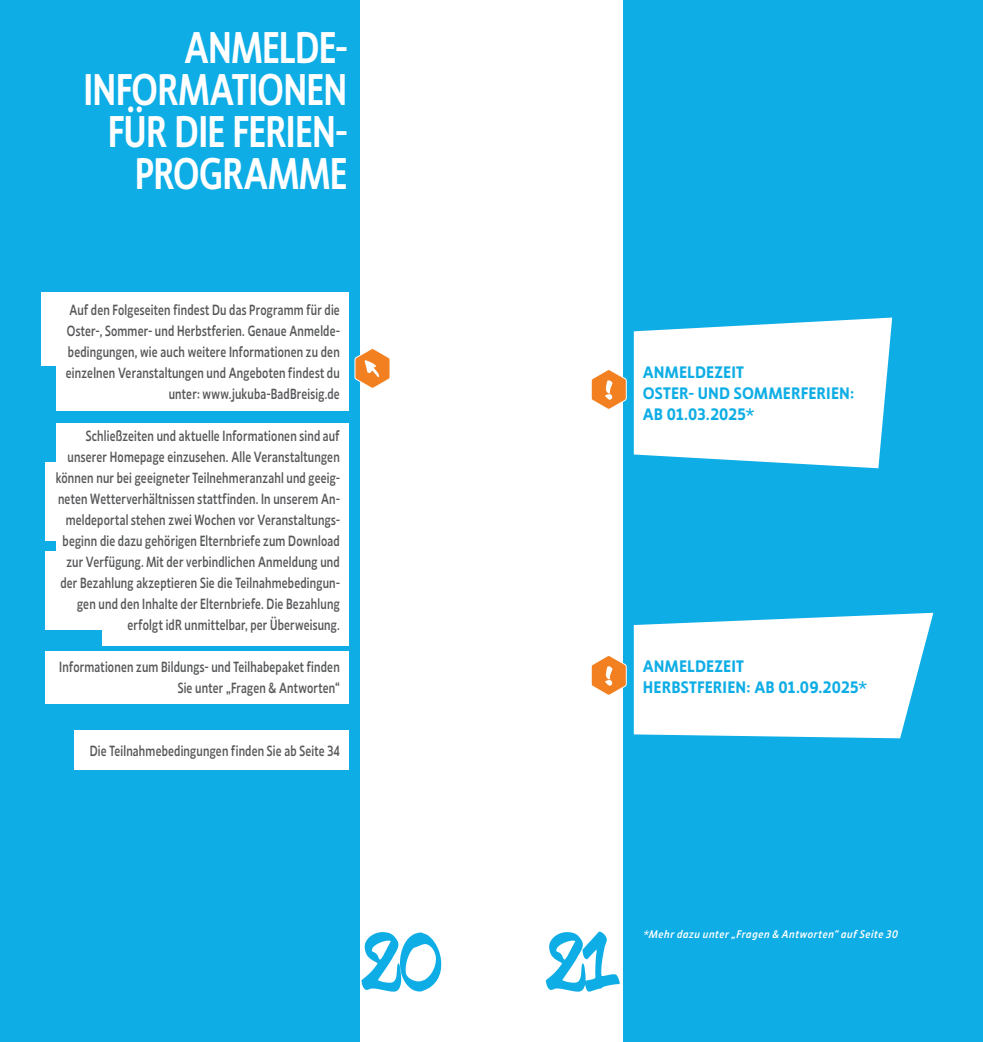
<style>
.page{position:relative;width:983px;height:1042px;background:#fff}
.page>*{position:absolute;margin:0;border:0;box-sizing:border-box;transform-origin:0 0}
.t1{font:84px "Subway Paris SC";color:#0eade5}
.t2{font:42px/42px "Ligurino Cd Rg";letter-spacing:-.015em;color:#fff;text-align:right}
.t3{font:700 15.75px/21px "Ligurino Rg";letter-spacing:.015em;color:#0eade5}
.t4{font:14px/21px "Ligurino Rg";letter-spacing:.015em;color:#57585a;text-align:right;scale:.81 1}
.t5{font:italic 10.5px "Ligurino Rg";letter-spacing:.02em;color:#fff}
</style>
<div class="page">
<div style="left:623px;top:0;width:359px;height:1042px;background:#0eade5"></div>
<div style="left:0;top:0;width:359px;height:1042px;background:#0eade5"></div>
<div style="left:41px;top:293px;width:307px;height:73px;background:#fff"></div>
<div style="left:102px;top:572px;width:246px;height:74px;background:#fff"></div>
<div style="left:45px;top:651px;width:303px;height:52px;background:#fff"></div>
<div style="left:74px;top:730px;width:274px;height:40px;background:#fff"></div>
<svg style="left:633px;top:317px;width:258px;height:151px;background:#e2f5fb"></svg>
<svg style="left:633px;top:613px;width:300px;height:125px;background:#e2f5fb"></svg>
<div style="left:56px;top:332px;width:292px;height:79px;background:#fff"></div>
<div style="left:56px;top:423px;width:292px;height:78px;background:#fff"></div>
<div style="left:56px;top:499px;width:292px;height:78px;background:#fff"></div>
<div style="left:45px;top:462px;width:303px;height:78px;background:#fff"></div>
<div style="left:45px;top:552px;width:303px;height:78px;background:#fff"></div>
<svg style="left:354px;top:347px;width:36px;height:42px"></svg>
<svg style="left:591px;top:369px;width:36px;height:41px"></svg>
<svg style="left:591px;top:655px;width:36px;height:41px"></svg>
<h2 class="t2" style="left:83px;top:22px;width:265px">ANMELDE-<br>INFORMATIONEN<br>FÜR DIE FERIEN-<br>PROGRAMME</h2>
<p class="t4" style="left:66px;top:298px;width:339px">Auf den Folgeseiten findest Du das Programm für die Oster-, Sommer- und Herbstferien. Genaue Anmelde&shy;bedingungen, wie auch weitere Informationen zu den einzelnen Veranstaltungen und Angeboten findest du unter: www.jukuba-BadBreisig.de</p>
<p class="t4" style="left:56px;top:424px;width:352px">Schließzeiten und aktuelle Informationen sind auf unserer Homepage einzusehen. Alle Veranstaltungen können nur bei geeigneter Teilnehmeranzahl und geeig&shy;neten Wetterverhältnissen stattfinden. In unserem An&shy;meldeportal stehen zwei Wochen vor Veranstaltungs&shy;beginn die dazu gehörigen Elternbriefe zum Download zur Verfügung. Mit der verbindlichen Anmeldung und der Bezahlung akzeptieren Sie die Teilnahmebedingun&shy;gen und den Inhalte der Elternbriefe. Die Bezahlung erfolgt idR unmittelbar, per Überweisung.</p>
<p class="t4" style="left:59px;top:655px;width:348px">Informationen zum Bildungs- und Teilhabepaket finden<br>Sie unter „Fragen &amp; Antworten“</p>
<p class="t4" style="left:90px;top:739px;width:310px">Die Teilnahmebedingungen finden Sie ab Seite 34</p>
<p class="t3" style="left:642px;top:360px;width:213px">ANMELDEZEIT<br>OSTER- UND SOMMERFERIEN:<br>AB 01.03.2025*</p>
<p class="t3" style="left:642px;top:654px;width:226px">ANMELDEZEIT<br>HERBSTFERIEN: AB 01.09.2025*</p>
<h1 class="t1" style="left:362px;top:905px;width:80px">20</h1>
<h1 class="t1" style="left:546px;top:905px;width:71px">21</h1>
<p class="t5" style="left:642px;top:925px;width:256px">*Mehr dazu unter „Fragen &amp; Antworten“ auf Seite 30</p>
</div>
